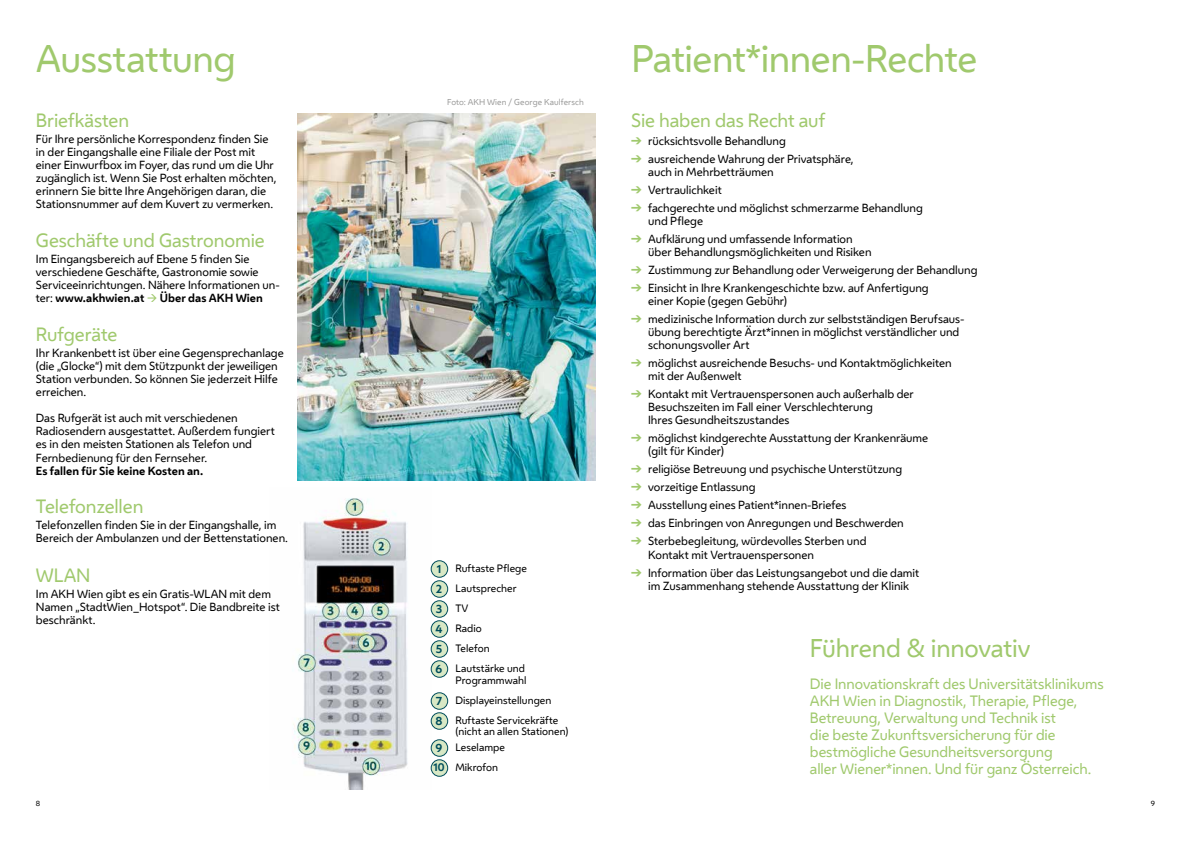
<style>
.page{position:relative;width:1191px;height:842px;background:#fff}
.page>*{position:absolute;margin:0;border:0;box-sizing:border-box;transform-origin:0 0}
.t1{font:36px "Wiener Melange";letter-spacing:-.015em;color:#a0c96d}
.t2{font:24px "Wiener Melange";letter-spacing:-.01em;color:#a0c96d}
.t3{font:18px "Wiener Melange";letter-spacing:-.005em;color:#a0c96d}
.t4{font:14px/17px "Wiener Melange";letter-spacing:-.005em;color:#a0c96d}
.t5{font:11px/13px "Wiener Melange";color:#000}
.t6{font:700 11px "Wiener Melange";color:#000}
.t7{font:700 11px "Wiener Melange";color:#004d5b}
.t8{font:700 10.5px "Wiener Melange";color:#004d5b}
.t9{font:10px/12px "Wiener Melange";letter-spacing:.005em;color:#000}
.t10{font:8px "Wiener Melange";letter-spacing:.015em;color:#9d9d9c}
.t11{font:7px "Wiener Melange";color:#000}
.s1{font-weight:700}
.s2{color:#a0c96d}
</style>
<div class="page">
<img style="left:293px;top:498px;width:138px;height:291px">
<div style="left:431px;top:561px;width:17px;height:16px;background:#d8e8c5;border-radius:50%"></div>
<div style="left:431px;top:560px;width:17px;height:17px;border:1px solid #004d5b;border-radius:50%"></div>
<div style="left:431px;top:581px;width:17px;height:16px;background:#d8e8c5;border-radius:50%"></div>
<div style="left:431px;top:580px;width:17px;height:17px;border:1px solid #004d5b;border-radius:50%"></div>
<div style="left:431px;top:601px;width:17px;height:16px;background:#d8e8c5;border-radius:50%"></div>
<div style="left:431px;top:600px;width:17px;height:17px;border:1px solid #004d5b;border-radius:50%"></div>
<div style="left:431px;top:621px;width:17px;height:16px;background:#d8e8c5;border-radius:50%"></div>
<div style="left:431px;top:620px;width:17px;height:17px;border:1px solid #004d5b;border-radius:50%"></div>
<div style="left:431px;top:641px;width:17px;height:16px;background:#d8e8c5;border-radius:50%"></div>
<div style="left:431px;top:640px;width:17px;height:17px;border:1px solid #004d5b;border-radius:50%"></div>
<div style="left:431px;top:661px;width:17px;height:16px;background:#d8e8c5;border-radius:50%"></div>
<div style="left:431px;top:660px;width:17px;height:17px;border:1px solid #004d5b;border-radius:50%"></div>
<div style="left:431px;top:693px;width:17px;height:16px;background:#d8e8c5;border-radius:50%"></div>
<div style="left:431px;top:692px;width:17px;height:17px;border:1px solid #004d5b;border-radius:50%"></div>
<div style="left:431px;top:713px;width:17px;height:16px;background:#d8e8c5;border-radius:50%"></div>
<div style="left:431px;top:712px;width:17px;height:17px;border:1px solid #004d5b;border-radius:50%"></div>
<div style="left:431px;top:740px;width:17px;height:16px;background:#d8e8c5;border-radius:50%"></div>
<div style="left:431px;top:739px;width:17px;height:17px;border:1px solid #004d5b;border-radius:50%"></div>
<div style="left:431px;top:760px;width:17px;height:16px;background:#d8e8c5;border-radius:50%"></div>
<div style="left:431px;top:759px;width:17px;height:17px;border:1px solid #004d5b;border-radius:50%"></div>
<img style="left:298px;top:113px;width:297px;height:367px">
<h1 class="t1" style="left:36px;top:31px;width:201px">Ausstattung</h1>
<h3 class="t3" style="left:36px;top:107px;width:95px">Briefkästen</h3>
<p class="t5" style="left:36px;top:132px;width:242px">Für Ihre persönliche Korrespondenz finden Sie in der Eingangshalle eine Filiale der Post mit einer Einwurfbox im Foyer, das rund um die Uhr zugänglich ist. Wenn Sie Post erhalten möchten, erinnern Sie bitte Ihre Angehörigen daran, die Stationsnummer auf dem Kuvert zu vermerken.</p>
<h3 class="t3" style="left:36px;top:227px;width:230px">Geschäfte und Gastronomie</h3>
<p class="t5" style="left:36px;top:252px;width:245px">Im Eingangsbereich auf Ebene 5 finden Sie verschiedene Geschäfte, Gastronomie sowie Serviceeinrichtungen. Nähere Informationen un&shy;ter: <span class="s1">www.akhwien.at</span> <span class="s2">→</span> <span class="s1">Über das AKH Wien</span></p>
<h3 class="t3" style="left:36px;top:321px;width:83px">Rufgeräte</h3>
<p class="t5" style="left:36px;top:346px;width:249px">Ihr Krankenbett ist über eine Gegensprechanlage (die „Glocke“) mit dem Stützpunkt der jeweiligen Station verbunden. So können Sie jederzeit Hilfe erreichen.</p>
<p class="t5" style="left:36px;top:411px;width:240px">Das Rufgerät ist auch mit verschiedenen Radiosendern ausgestattet. Außerdem fungiert es in den meisten Stationen als Telefon und Fernbedienung für den Fernseher.</p>
<p class="t6" style="left:36px;top:461px;width:169px">Es fallen für Sie keine Kosten an.</p>
<h3 class="t3" style="left:36px;top:493px;width:109px">Telefonzellen</h3>
<p class="t5" style="left:36px;top:518px;width:254px">Telefonzellen finden Sie in der Eingangshalle, im<br>Bereich der Ambulanzen und der Bettenstationen.</p>
<h3 class="t3" style="left:36px;top:561px;width:56px">WLAN</h3>
<p class="t5" style="left:36px;top:586px;width:245px">Im AKH Wien gibt es ein Gratis-WLAN mit dem<br>Namen „StadtWien_Hotspot“. Die Bandbreite ist beschränkt.</p>
<p class="t10" style="left:447px;top:95px;width:138px">Foto: AKH Wien / George Kaulfersch</p>
<p class="t7" style="left:436px;top:559px;width:6px">1</p>
<p class="t9" style="left:455px;top:561px;width:73px">Ruftaste Pflege</p>
<p class="t7" style="left:436px;top:579px;width:8px">2</p>
<p class="t9" style="left:455px;top:581px;width:63px">Lautsprecher</p>
<p class="t7" style="left:436px;top:599px;width:8px">3</p>
<p class="t9" style="left:455px;top:601px;width:15px">TV</p>
<p class="t7" style="left:435px;top:619px;width:8px">4</p>
<p class="t9" style="left:455px;top:621px;width:28px">Radio</p>
<p class="t7" style="left:436px;top:639px;width:8px">5</p>
<p class="t9" style="left:455px;top:641px;width:36px">Telefon</p>
<p class="t7" style="left:435px;top:659px;width:8px">6</p>
<p class="t9" style="left:455px;top:661px;width:73px">Lautstärke und<br>Programmwahl</p>
<p class="t7" style="left:436px;top:691px;width:8px">7</p>
<p class="t9" style="left:455px;top:693px;width:98px">Displayeinstellungen</p>
<p class="t7" style="left:435px;top:711px;width:8px">8</p>
<p class="t9" style="left:455px;top:714px;width:115px;line-height:11px">Ruftaste Servicekräfte (nicht an allen Stationen)</p>
<p class="t7" style="left:435px;top:738px;width:8px">9</p>
<p class="t9" style="left:455px;top:740px;width:51px">Leselampe</p>
<p class="t8" style="left:433px;top:758px;width:13px">10</p>
<p class="t9" style="left:455px;top:760px;width:44px">Mikrofon</p>
<h1 class="t1" style="left:631px;top:31px;width:347px">Patient*innen-Rechte</h1>
<h3 class="t3" style="left:631px;top:107px;width:196px">Sie haben das Recht auf</h3>
<p class="t5" style="left:648px;top:132px;width:207px;line-height:18px">rücksichtsvolle Behandlung ausreichende Wahrung der Privatsphäre,</p>
<p class="t5" style="left:648px;top:163px;width:276px;line-height:18px">auch in Mehrbetträumen<br>Vertraulichkeit<br>fachgerechte und möglichst schmerzarme Behandlung</p>
<p class="t5" style="left:648px;top:212px;width:206px;line-height:18px">und Pflege<br>Aufklärung und umfassende Information</p>
<p class="t5" style="left:648px;top:243px;width:331px;line-height:18px">über Behandlungsmöglichkeiten und Risiken<br>Zustimmung zur Behandlung oder Verweigerung der Behandlung<br>Einsicht in Ihre Krankengeschichte bzw. auf Anfertigung</p>
<p class="t5" style="left:648px;top:292px;width:318px;line-height:18px">einer Kopie (gegen Gebühr)<br>medizinische Information durch zur selbstständigen Berufsaus-</p>
<p class="t5" style="left:648px;top:325px;width:313px">übung berechtigte Ärzt*innen in möglichst verständlicher und schonungsvoller Art</p>
<p class="t5" style="left:648px;top:356px;width:305px">möglichst ausreichende Besuchs- und Kontaktmöglichkeiten mit der Außenwelt</p>
<p class="t5" style="left:648px;top:387px;width:267px">Kontakt mit Vertrauenspersonen auch außerhalb der<br>Besuchszeiten im Fall einer Verschlechterung<br>Ihres Gesundheitszustandes</p>
<p class="t5" style="left:648px;top:431px;width:282px">möglichst kindgerechte Ausstattung der Krankenräume (gilt für Kinder)</p>
<p class="t5" style="left:648px;top:460px;width:257px;line-height:18px">religiöse Betreuung und psychische Unterstützung vorzeitige Entlassung<br>Ausstellung eines Patient*innen-Briefes<br>das Einbringen von Anregungen und Beschwerden Sterbebegleitung, würdevolles Sterben und</p>
<p class="t5" style="left:648px;top:545px;width:273px;line-height:18px">Kontakt mit Vertrauenspersonen<br>Information über das Leistungsangebot und die damit</p>
<p class="t5" style="left:648px;top:578px;width:262px">im Zusammenhang stehende Ausstattung der Klinik</p>
<h2 class="t2" style="left:810px;top:629px;width:222px">Führend &amp; innovativ</h2>
<p class="t4" style="left:810px;top:674px;width:295px">Die Innovationskraft des Universitätsklinikums AKH Wien in Diagnostik, Therapie, Pflege, Betreuung, Verwaltung und Technik ist<br>die beste Zukunftsversicherung für die bestmögliche Gesundheitsversorgung<br>aller Wiener*innen. Und für ganz Österreich.</p>
<p class="t11" style="left:36px;top:798px;width:6px">8</p>
<p class="t11" style="left:1150px;top:798px;width:6px">9</p>
</div>
